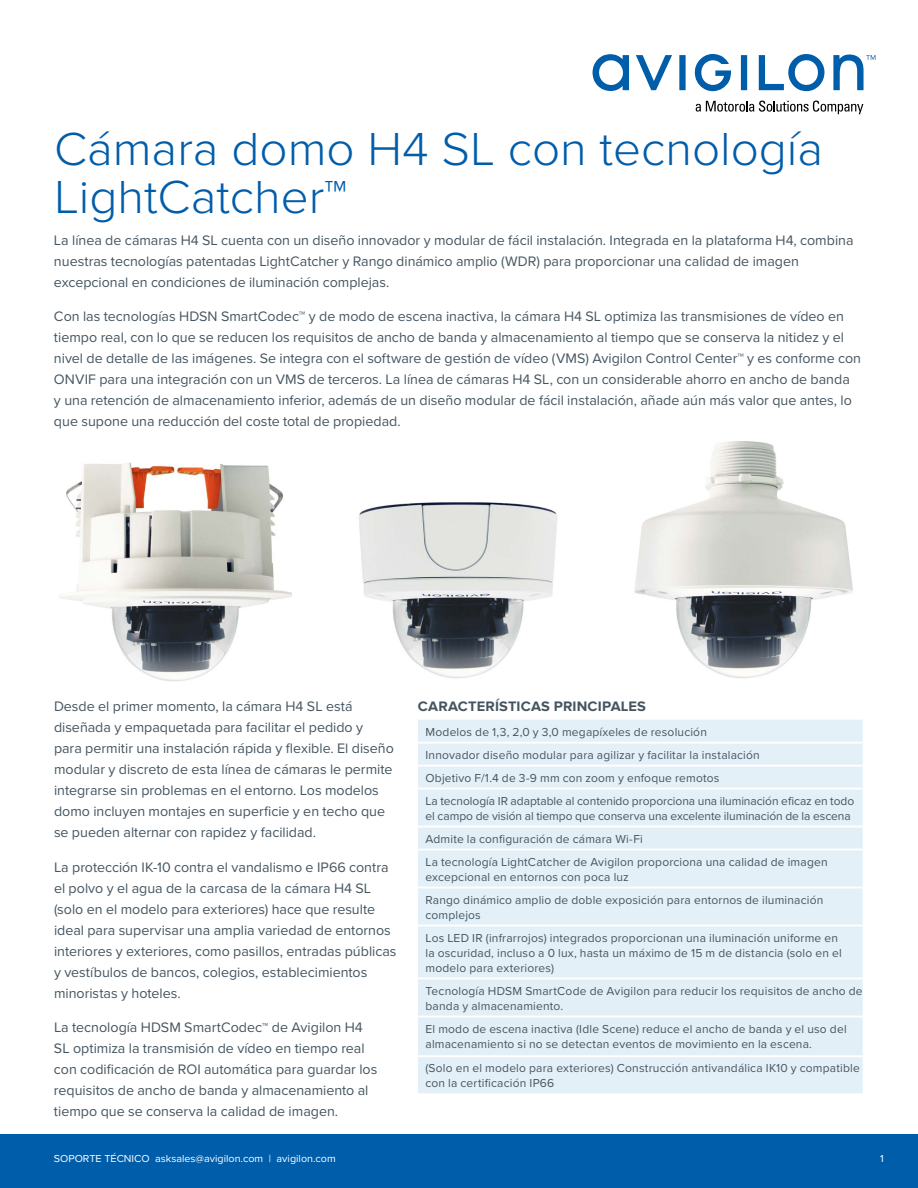
<style>
.page{position:relative;width:918px;height:1188px;background:#fff}
.page>*{position:absolute;margin:0;border:0;box-sizing:border-box;transform-origin:0 0}
.t1{font:300 48px/48px "Proxima Nova";color:#005daa}
.t2{font:14.25px/21px "Proxima Nova";color:#455560}
.t3{font:700 14.25px "Proxima Nova";letter-spacing:.01em;color:#455560}
.t4{font:12px/23px "Proxima Nova";letter-spacing:.015em;color:#455560}
.t5{font:10.5px "Proxima Nova";color:#fff}
.s1{font-size:13.5px}
</style>
<div class="page">
<div style="left:0;top:1134px;width:918px;height:54px;background:#005daa"></div>
<svg style="left:593px;top:54px;width:282px;height:37px"></svg>
<svg style="left:696px;top:101px;width:167px;height:13px"></svg>
<div style="left:418px;top:720px;width:445px;height:373px;background:#e3f0f7"></div>
<div style="left:418px;top:828px;width:445px;height:227px;background:#e3f0f7"></div>
<hr style="left:418px;top:742px;width:445px;height:2px;background:#fff">
<hr style="left:418px;top:765px;width:445px;height:2px;background:#fff">
<hr style="left:418px;top:788px;width:445px;height:2px;background:#fff">
<hr style="left:418px;top:887px;width:445px;height:1px;background:#fff">
<hr style="left:418px;top:925px;width:445px;height:1px;background:#fff">
<hr style="left:418px;top:978px;width:445px;height:1px;background:#fff">
<hr style="left:418px;top:849px;width:445px;height:1px;background:#fff">
<hr style="left:418px;top:1055px;width:445px;height:2px;background:#fff">
<hr style="left:418px;top:826px;width:445px;height:2px;background:#fff">
<hr style="left:418px;top:1016px;width:445px;height:1px;background:#fff">
<img style="left:634px;top:441px;width:219px;height:237px">
<img style="left:59px;top:462px;width:233px;height:220px">
<img style="left:359px;top:502px;width:199px;height:176px">
<h1 class="t1" style="left:54px;top:126px;width:771px">Cámara domo H4 SL con tecnología<br>LightCatcher™</h1>
<p class="t2" style="left:54px;top:230px;width:801px">La línea de cámaras H4 SL cuenta con un diseño innovador y modular de fácil instalación. Integrada en la plataforma H4, combina nuestras tecnologías patentadas LightCatcher y Rango dinámico amplio (WDR) para proporcionar una calidad de imagen excepcional en condiciones de iluminación complejas.</p>
<p class="t2" style="left:54px;top:306px;width:809px">Con las tecnologías HDSN SmartCodec™ y de modo de escena inactiva, la cámara H4 SL optimiza las transmisiones de vídeo en tiempo real, con lo que se reducen los requisitos de ancho de banda y almacenamiento al tiempo que se conserva la nitidez y el nivel de detalle de las imágenes. Se integra con el software de gestión de vídeo (VMS) Avigilon Control Center™ y es conforme con ONVIF para una integración con un VMS de terceros. La línea de cámaras H4 SL, con un considerable ahorro en ancho de banda<br>y una retención de almacenamiento inferior, además de un diseño modular de fácil instalación, añade aún más valor que antes, lo que supone una reducción del coste total de propiedad.</p>
<p class="t2" style="left:54px;top:696px;width:341px">Desde el primer momento, la cámara H4 SL está diseñada y empaquetada para facilitar el pedido y para permitir una instalación rápida y flexible. El diseño modular y discreto de esta línea de cámaras le permite integrarse sin problemas en el entorno. Los modelos domo incluyen montajes en superficie y en techo que se pueden alternar con rapidez y facilidad.</p>
<p class="t2" style="left:54px;top:857px;width:344px">La protección IK-10 contra el vandalismo e IP66 contra el polvo y el agua de la carcasa de la cámara H4 SL (solo en el modelo para exteriores) hace que resulte ideal para supervisar una amplia variedad de entornos interiores y exteriores, como pasillos, entradas públicas y vestíbulos de bancos, colegios, establecimientos minoristas y hoteles.</p>
<p class="t2" style="left:54px;top:1017px;width:325px">La tecnología HDSM SmartCodec<span class="s1">™</span> de Avigilon H4<br>SL optimiza la transmisión de vídeo en tiempo real con codificación de ROI automática para guardar los requisitos de ancho de banda y almacenamiento al tiempo que se conserva la calidad de imagen.</p>
<p class="t3" style="left:418px;top:698px;width:230px">CARACTERÍSTICAS PRINCIPALES</p>
<p class="t4" style="left:426px;top:721px;width:430px">Modelos de 1,3, 2,0 y 3,0 megapíxeles de resolución<br>Innovador diseño modular para agilizar y facilitar la instalación<br>Objetivo F/1.4 de 3-9 mm con zoom y enfoque remotos<br>La tecnología IR adaptable al contenido proporciona una iluminación eficaz en todo</p>
<p class="t4" style="left:426px;top:805px;width:427px">el campo de visión al tiempo que conserva una excelente iluminación de la escena<br>Admite la configuración de cámara Wi-Fi<br>La tecnología LightCatcher de Avigilon proporciona una calidad de imagen</p>
<p class="t4" style="left:426px;top:866px;width:399px">excepcional en entornos con poca luz<br>Rango dinámico amplio de doble exposición para entornos de iluminación</p>
<p class="t4" style="left:426px;top:904px;width:414px">complejos<br>Los LED IR (infrarrojos) integrados proporcionan una iluminación uniforme en</p>
<p class="t4" style="left:426px;top:945px;width:418px;line-height:15px">la oscuridad, incluso a 0 lux, hasta un máximo de 15 m de distancia (solo en el modelo para exteriores)</p>
<p class="t4" style="left:426px;top:983px;width:439px;line-height:15px">Tecnología HDSM SmartCode de Avigilon para reducir los requisitos de ancho de banda y almacenamiento.</p>
<p class="t4" style="left:426px;top:1021px;width:423px;line-height:15px">El modo de escena inactiva (Idle Scene) reduce el ancho de banda y el uso del almacenamiento si no se detectan eventos de movimiento en la escena.</p>
<p class="t4" style="left:426px;top:1061px;width:436px;line-height:15px">(Solo en el modelo para exteriores) Construcción antivandálica IK10 y compatible con la certificación IP66</p>
<p class="t5" style="left:54px;top:1152px;width:284px">SOPORTE TÉCNICO asksales@avigilon.com | avigilon.com</p>
<p class="t5" style="left:880px;top:1152px;width:5px">1</p>
</div>
